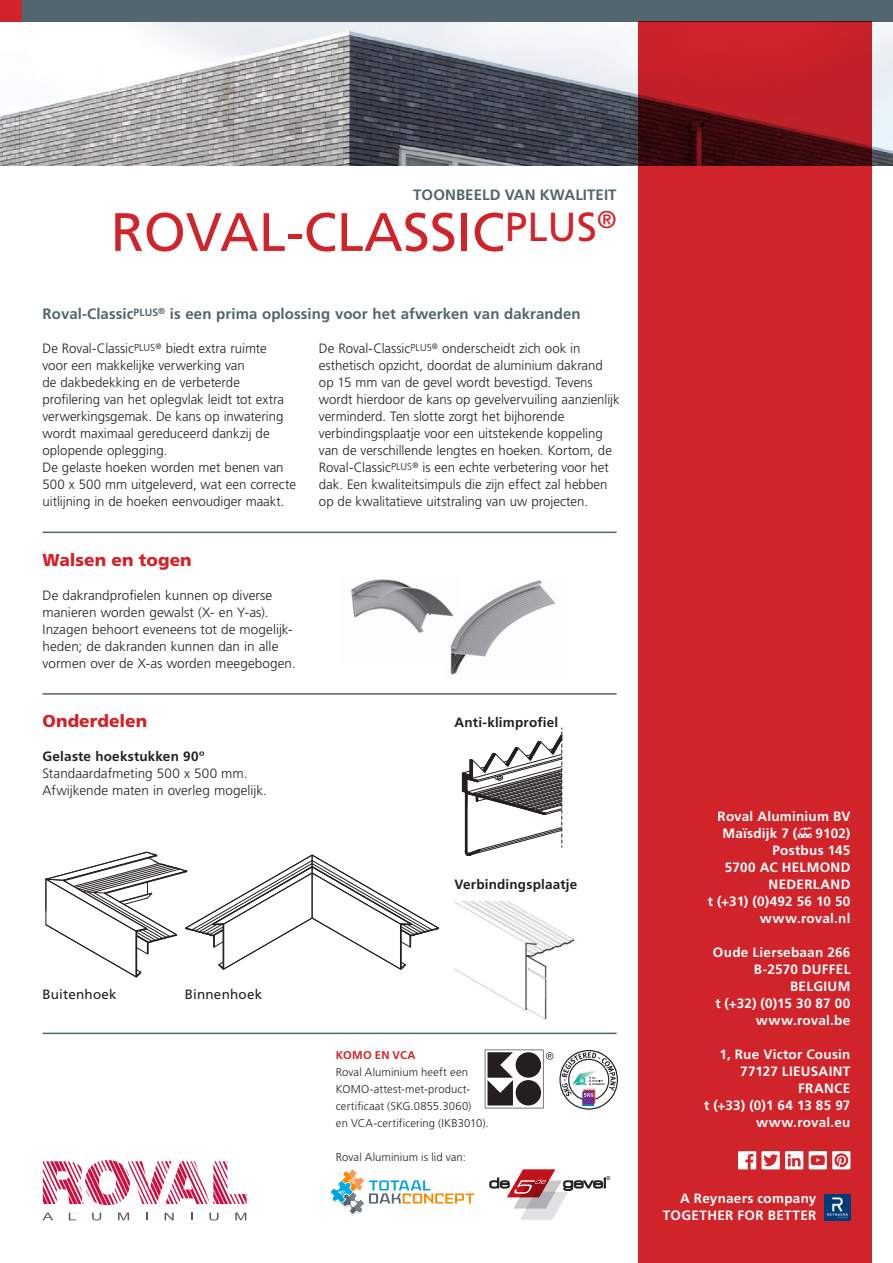
<style>
.page{position:relative;width:893px;height:1263px;background:#fff}
.page>*{position:absolute;margin:0;border:0;box-sizing:border-box;transform-origin:0 0}
.t1{font:54px "Frutiger LT Pro";color:#d1232a}
.t2{font:900 17.25px "Frutiger LT Pro";color:#d1232a}
.t3{font:700 15px "Frutiger LT Pro";letter-spacing:.005em;color:#53656e}
.t4{font:13.65px "Eurostile LT Std Ex 2";letter-spacing:-.02em;color:#231f20}
.t5{font:300 13.5px/17px "Frutiger LT Pro";color:#231f20}
.t6{font:700 13.5px/17px "Frutiger LT Pro";letter-spacing:.02em;color:#fff;text-align:right}
.t7{font:700 13.5px "Frutiger LT Pro";letter-spacing:.015em;color:#231f20}
.t8{font:13.5px "Frutiger LT Pro";letter-spacing:.015em;color:#231f20}
.t9{font:300 11.25px/17px "Frutiger LT Pro";letter-spacing:.01em;color:#231f20}
.t10{font:700 11.25px "Frutiger LT Pro";letter-spacing:.02em;color:#d1232a}
.t11{font:5.55px "Eurostile LT Std Ex 2";color:#231f20}
</style>
<div class="page">
<img style="left:0;top:21px;width:893px;height:145px">
<div style="left:21px;top:0;width:872px;height:21px;background:#53656e"></div>
<div style="left:0;top:0;width:21px;height:21px;background:#d1232a"></div>
<svg style="left:43px;top:1160px;width:204px;height:45px"></svg>
<svg style="left:43px;top:1212px;width:10px;height:8px"></svg>
<svg style="left:69px;top:1212px;width:7px;height:8px"></svg>
<svg style="left:92px;top:1212px;width:9px;height:8px"></svg>
<svg style="left:118px;top:1212px;width:11px;height:8px"></svg>
<svg style="left:146px;top:1212px;width:2px;height:8px"></svg>
<svg style="left:165px;top:1212px;width:9px;height:8px"></svg>
<svg style="left:209px;top:1212px;width:9px;height:8px"></svg>
<svg style="left:235px;top:1212px;width:11px;height:8px"></svg>
<hr style="left:43px;top:1032px;width:574px;height:2px;background:#53656e">
<hr style="left:43px;top:531px;width:574px;height:2px;background:#53656e">
<hr style="left:43px;top:693px;width:574px;height:2px;background:#53656e">
<div style="left:638px;top:21px;width:234px;height:1242px;background:#d1232a"></div>
<svg style="left:797px;top:827px;width:15px;height:11px"></svg>
<svg style="left:738px;top:1151px;width:65px;height:18px"></svg>
<svg style="left:809px;top:1151px;width:41px;height:18px"></svg>
<img style="left:824px;top:1194px;width:26px;height:26px">
<svg style="left:45px;top:851px;width:394px;height:126px"></svg>
<img style="left:351px;top:579px;width:92px;height:54px">
<img style="left:443px;top:580px;width:113px;height:95px">
<svg style="left:485px;top:1049px;width:133px;height:61px"></svg>
<svg style="left:330px;top:1169px;width:144px;height:47px"></svg>
<svg style="left:489px;top:1169px;width:117px;height:51px"></svg>
<img style="left:454px;top:901px;width:121px;height:119px">
<svg style="left:462px;top:727px;width:100px;height:129px"></svg>
<p class="t3" style="left:413px;top:186px;width:205px">TOONBEELD VAN KWALITEIT</p>
<h1 class="t1" style="left:111px;top:200px;width:507px">ROVAL-CLASSIC<sup>PLUS</sup><sup>®</sup></h1>
<p class="t3" style="left:43px;top:305px;width:540px">Roval-Classic<sup>PLUS</sup><sup>®</sup> is een prima oplossing voor het afwerken van dakranden</p>
<p class="t5" style="left:43px;top:340px;width:255px">De Roval‑Classic<sup>PLUS</sup><sup>®</sup> biedt extra ruimte<br>voor een makkelijke verwerking van<br>de dakbedekking en de verbeterde profilering van het oplegvlak leidt tot extra verwerkingsgemak. De kans op inwatering wordt maximaal gereduceerd dankzij de oplopende oplegging.<br>De gelaste hoeken worden met benen van 500 x 500 mm uitgeleverd, wat een correcte uitlijning in de hoeken eenvoudiger maakt.</p>
<p class="t2" style="left:43px;top:549px;width:151px">Walsen en togen</p>
<p class="t5" style="left:43px;top:586px;width:255px">De dakrandprofielen kunnen op diverse manieren worden gewalst (X- en Y-as).<br>Inzagen behoort eveneens tot de mogelijk&shy;heden; de dakranden kunnen dan in alle vormen over de X-as worden meegebogen.</p>
<p class="t2" style="left:43px;top:711px;width:106px">Onderdelen</p>
<p class="t7" style="left:43px;top:748px;width:164px">Gelaste hoekstukken 90º</p>
<p class="t5" style="left:43px;top:765px;width:226px">Standaardafmeting 500 x 500 mm.<br>Afwijkende maten in overleg mogelijk.</p>
<p class="t5" style="left:319px;top:340px;width:302px">De Roval‑Classic<sup>PLUS</sup><sup>®</sup> onderscheidt zich ook in esthetisch opzicht, doordat de aluminium dakrand op 15 mm van de gevel wordt bevestigd. Tevens wordt hierdoor de kans op gevelvervuiling aanzienlijk verminderd. Ten slotte zorgt het bijhorende verbindingsplaatje voor een uitstekende koppeling van de verschillende lengtes en hoeken. Kortom, de Roval‑Classic<sup>PLUS</sup><sup>®</sup> is een echte verbetering voor het dak. Een kwaliteitsimpuls die zijn effect zal hebben op de kwalitatieve uitstraling van uw projecten.</p>
<p class="t7" style="left:454px;top:714px;width:105px">Anti-klimprofiel</p>
<p class="t7" style="left:454px;top:876px;width:124px">Verbindingsplaatje</p>
<p class="t8" style="left:43px;top:987px;width:76px">Buitenhoek</p>
<p class="t8" style="left:185px;top:987px;width:79px">Binnenhoek</p>
<p class="t10" style="left:336px;top:1048px;width:81px">KOMO EN VCA</p>
<p class="t9" style="left:336px;top:1063px;width:154px">Roval Aluminium heeft een<br>KOMO-attest-met-product&shy;certificaat (SKG.0855.3060)<br>en VCA-certificering (IKB3010).</p>
<p class="t9" style="left:336px;top:1149px;width:131px">Roval Aluminium is lid van:</p>
<p class="t4" style="left:489px;top:1174px;width:23px">de</p>
<p class="t4" style="left:563px;top:1174px;width:45px">gevel</p>
<p class="t11" style="left:606px;top:1174px;width:6px">®</p>
<p class="t6" style="left:722px;top:808px;width:130px;text-align:left;text-indent:-5px">Roval Aluminium BV<br>Maïsdijk 7 (</p>
<p class="t6" style="left:708px;top:825px;width:144px">9102)<br>Postbus 145<br>5700 AC HELMOND<br>NEDERLAND<br>t (+31) (0)492 56 10 50 www.roval.nl</p>
<p class="t6" style="left:713px;top:944px;width:139px">Oude Liersebaan 266<br>B-2570 DUFFEL<br>BELGIUM<br>t (+32) (0)15 30 87 00 www.roval.be</p>
<p class="t6" style="left:704px;top:1046px;width:148px">1, Rue Victor Cousin<br>77127 LIEUSAINT<br>FRANCE<br>t (+33) (0)1 64 13 85 97 www.roval.eu</p>
<p class="t6" style="left:663px;top:1190px;width:155px">A Reynaers company<br>TOGETHER FOR BETTER</p>
</div>
